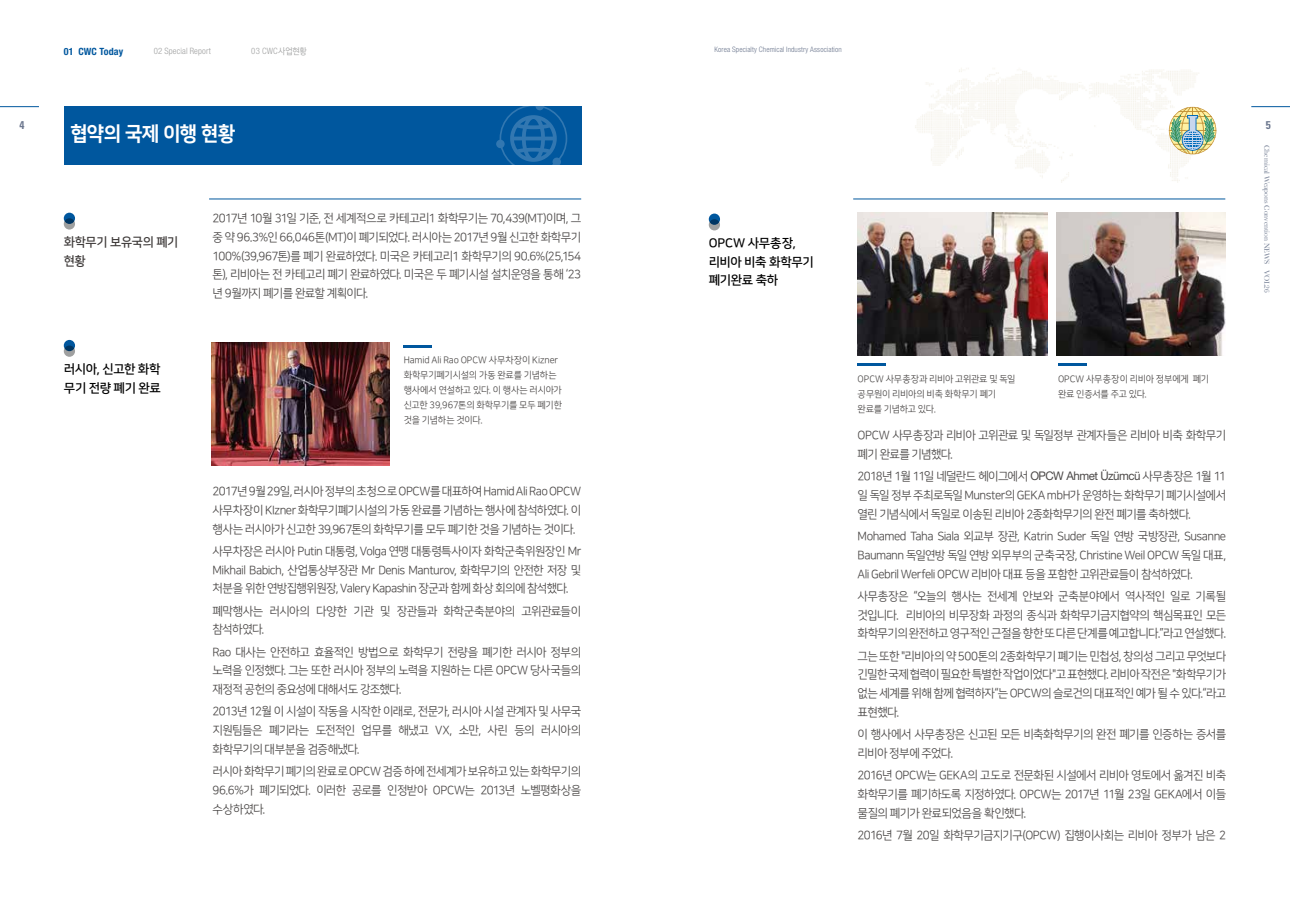
<style>
.page{position:relative;width:1290px;height:911px;background:#fff}
.page>*{position:absolute;margin:0;border:0;box-sizing:border-box;transform-origin:0 0}
.t1{font:20px "Nanum Square OTFEB";letter-spacing:-.04em;color:#fff;scale:.96 1}
.t2{font:12.5px/18.8px "Nanum Square OTFB";letter-spacing:-.025em;color:#000}
.t3{font:12.5px/18.8px "Nanum Square OTFB";letter-spacing:-.025em;color:#3e3a39}
.t4{font:11.88px/18.8px "Nanum Square OTFR";letter-spacing:-.05em;color:#4c4948;text-align:justify}
.t5{font:700 condensed 11.25px "Univers LT Std";color:#6d788f}
.t6{font:700 condensed 10px "Helvetica Neue";letter-spacing:.015em;color:#00579e}
.t7{font:9.38px/15px "Nanum Square OTFR";letter-spacing:-.015em;color:#4c4948}
.t8{font:300 condensed 8.75px "Helvetica Neue";letter-spacing:.02em;color:#9fa0a0}
.t9{font:300 condensed 7.5px "Helvetica Neue LT Std";letter-spacing:.02em;color:#6d788f}
.t10{font:7.5px "Baskerville";color:#6d788f}
.s1{font-family:"Nanum Square OTFR";font-weight:400;font-stretch:normal}
.s2{font-family:"Helvetica Neue LT Std"}
</style>
<div class="page">
<hr style="left:0;top:106px;width:39px;height:1px;background:#00579e">
<hr style="left:1251px;top:106px;width:39px;height:1px;background:#00579e">
<hr style="left:209px;top:198px;width:372px;height:1px;background:#00579e">
<hr style="left:853px;top:198px;width:372px;height:1px;background:#00579e">
<div style="left:64px;top:106px;width:517px;height:58px;background:#00579e"></div>
<svg style="left:499px;top:106px;width:68px;height:59px"></svg>
<svg style="left:535px;top:102px;width:9px;height:8px"></svg>
<div style="left:496px;top:140px;width:9px;height:8px;background:#3277b1;border-radius:50%"></div>
<div style="left:552px;top:158px;width:9px;height:8px;background:#3277b1;border-radius:50%"></div>
<img style="left:857px;top:213px;width:190px;height:142px">
<img style="left:1056px;top:213px;width:169px;height:142px">
<div style="left:709px;top:213px;width:11px;height:12px;background:#00579e;border-radius:50%"></div>
<div style="left:64px;top:213px;width:11px;height:11px;background:#00579e;border-radius:50%"></div>
<svg style="left:64px;top:218px;width:11px;height:11px"></svg>
<svg style="left:709px;top:219px;width:11px;height:11px"></svg>
<div style="left:64px;top:340px;width:11px;height:11px;background:#00579e;border-radius:50%"></div>
<svg style="left:64px;top:345px;width:11px;height:12px"></svg>
<svg style="left:1169px;top:107px;width:47px;height:47px"></svg>
<img style="left:211px;top:342px;width:178px;height:123px">
<hr style="left:404px;top:345px;width:28px;height:2px;background:#00579e">
<hr style="left:857px;top:363px;width:29px;height:3px;background:#00579e">
<hr style="left:1058px;top:363px;width:28px;height:3px;background:#00579e">
<p class="t6" style="left:64px;top:45px;width:61px">01 CWC Today</p>
<p class="t8" style="left:154px;top:46px;width:59px">02 Special Report</p>
<p class="t8" style="left:251px;top:46px;width:57px">03 CWC<span class="s1">사업현황</span></p>
<p class="t9" style="left:714px;top:45px;width:129px">Korea Specialty Chemical Industry Association</p>
<p class="t5" style="left:20px;top:118px;width:6px">4</p>
<p class="t5" style="left:1266px;top:118px;width:6px">5</p>
<p class="t10" style="left:1271px;top:145px;width:149px;rotate:90deg">Chemical Weapons Convention NEWS VOL26</p>
<h1 class="t1" style="left:70px;top:123px;width:173px">협약의 국제 이행 현황</h1>
<p class="t4" style="left:213px;top:209px;width:370px">2017년 10월 31일 기준, 전 세계적으로 카테고리1 화학무기는 70,439(MT)이며, 그 중 약 96.3%인 66,046톤(MT)이 폐기되었다. 러시아는 2017년 9월 신고한 화학무기 100%(39,967톤)를 폐기 완료하였다. 미국은 카테고리1 화학무기의 90.6%(25,154 톤), 리비아는 전 카테고리 폐기 완료하였다. 미국은 두 폐기시설 설치운영을 통해 ‘23 년 9월까지 폐기를 완료할 계획이다.</p>
<p class="t3" style="left:64px;top:233px;width:116px">화학무기 보유국의 폐기 현황</p>
<p class="t2" style="left:709px;top:234px;width:107px">OPCW 사무총장, 리비아 비축 화학무기 폐기완료 축하</p>
<p class="t2" style="left:64px;top:360px;width:99px">러시아, 신고한 화학 무기 전량 폐기 완료</p>
<p class="t7" style="left:404px;top:352px;width:160px">Hamid Ali Rao OPCW 사무차장이 Kizner 화학무기폐기시설의 가동 완료를 기념하는 행사에서 연설하고 있다. 이 행사는 러시아가 신고한 39,967톤의 화학무기를 모두 폐기한 것을 기념하는 것이다.</p>
<p class="t4" style="left:213px;top:482px;width:370px">2017년 9월 29일, 러시아 정부의 초청으로 OPCW를 대표하여 Hamid Ali Rao OPCW 사무차장이 KIzner 화학무기폐기시설의 가동 완료를 기념하는 행사에 참석하였다. 이 행사는 러시아가 신고한 39,967톤의 화학무기를 모두 폐기한 것을 기념하는 것이다.</p>
<p class="t4" style="left:213px;top:542px;width:370px">사무차장은 러시아 Putin 대통령, Volga 연맹 대통령특사이자 화학군축위원장인 Mr Mikhail Babich, 산업통상부장관 Mr Denis Manturov, 화학무기의 안전한 저장 및 처분을 위한 연방집행위원장, Valery Kapashin 장군과 함께 화상 회의에 참석했다.</p>
<p class="t4" style="left:213px;top:602px;width:370px">폐막행사는 러시아의 다양한 기관 및 장관들과 화학군축분야의 고위관료들이 참석하였다.</p>
<p class="t4" style="left:213px;top:643px;width:370px">Rao 대사는 안전하고 효율적인 방법으로 화학무기 전량을 폐기한 러시아 정부의 노력을 인정했다. 그는 또한 러시아 정부의 노력을 지원하는 다른 OPCW 당사국들의 재정적 공헌의 중요성에 대해서도 강조했다.</p>
<p class="t4" style="left:213px;top:702px;width:370px">2013년 12월 이 시설이 작동을 시작한 이래로, 전문가, 러시아 시설 관계자 및 사무국 지원팀들은 폐기라는 도전적인 업무를 해냈고 VX, 소만, 사린 등의 러시아의 화학무기의 대부분을 검증해냈다.</p>
<p class="t4" style="left:213px;top:762px;width:370px">러시아 화학무기 폐기의 완료로 OPCW 검증 하에 전세계가 보유하고 있는 화학무기의 96.6%가 폐기되었다. 이러한 공로를 인정받아 OPCW는 2013년 노벨평화상을 수상하였다.</p>
<p class="t7" style="left:857px;top:371px;width:159px">OPCW 사무총장과 리비아 고위관료 및 독일 공무원이 리비아의 비축 화학무기 폐기 완료를 기념하고 있다.</p>
<p class="t7" style="left:1058px;top:371px;width:153px">OPCW 사무총장이 리비아 정부에게 폐기 완료 인증서를 주고 있다.</p>
<p class="t4" style="left:857px;top:426px;width:370px">OPCW 사무총장과 리비아 고위관료 및 독일정부 관계자들은 리비아 비축 화학무기 폐기 완료를 기념했다.</p>
<p class="t4" style="left:857px;top:467px;width:370px">2018년 1월 11일 네덜란드 헤이그에서 <span class="s2">OPCW Ahmet Üzümcü</span> 사무총장은 1월 11 일 독일 정부 주최로독일 Munster의 GEKA mbH가 운영하는 화학무기 폐기시설에서 열린 기념식에서 독일로 이송된 리비아 2종화학무기의 완전 폐기를 축하했다.</p>
<p class="t4" style="left:857px;top:527px;width:370px">Mohamed Taha Siala 외교부 장관, Katrin Suder 독일 연방 국방장관, Susanne Baumann 독일연방 독일 연방 외무부의 군축국장, Christine Weil OPCW 독일 대표, Ali Gebril Werfeli OPCW 리비아 대표 등을 포함한 고위관료들이 참석하였다.</p>
<p class="t4" style="left:857px;top:587px;width:370px">사무총장은 “오늘의 행사는 전세계 안보와 군축분야에서 역사적인 일로 기록될 것입니다. 리비아의 비무장화 과정의 종식과 화학무기금지협약의 핵심목표인 모든 화학무기의 완전하고 영구적인 근절을 향한 또 다른 단계를 예고합니다.”라고 연설했다.</p>
<p class="t4" style="left:857px;top:647px;width:370px">그는 또한 "리비아의 약 500톤의 2종화학무기 폐기는 민첩성, 창의성 그리고 무엇보다 긴밀한 국제 협력이 필요한 특별한 작업이었다"고 표현했다. 리비아 작전은 "화학무기가 없는 세계를 위해 함께 협력하자“는 OPCW의 슬로건의 대표적인 예가 될 수 있다.“라고 표현했다.</p>
<p class="t4" style="left:857px;top:725px;width:370px">이 행사에서 사무총장은 신고된 모든 비축화학무기의 완전 폐기를 인증하는 증서를 리비아 정부에 주었다.</p>
<p class="t4" style="left:857px;top:766px;width:370px">2016년 OPCW는 GEKA의 고도로 전문화된 시설에서 리비아 영토에서 옮겨진 비축 화학무기를 폐기하도록 지정하였다. OPCW는 2017년 11월 23일 GEKA에서 이들 물질의 폐기가 완료되었음을 확인했다.</p>
<p class="t4" style="left:857px;top:826px;width:370px">2016년 7월 20일 화학무기금지기구(OPCW) 집행이사회는 리비아 정부가 남은 2</p>
</div>
